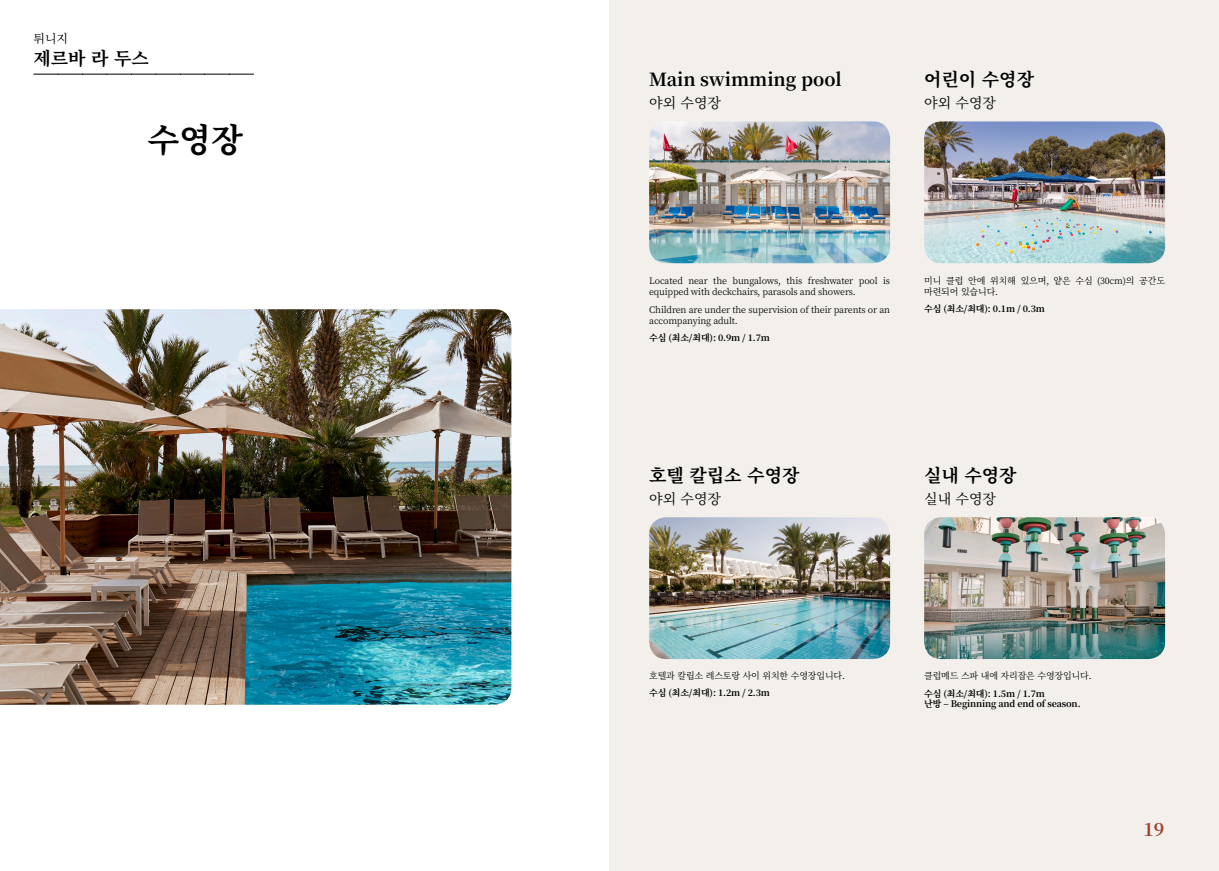
<style>
.page{position:relative;width:1219px;height:871px;background:#fff}
.page>*{position:absolute;margin:0;border:0;box-sizing:border-box;transform-origin:0 0}
.t1{font:700 33px "Noto Serif KR";color:#000}
.t2{font:700 18px "Noto Serif KR";color:#000}
.t3{font:700 18px "Noto Serif KR";color:#9d432c}
.t4{font:14px "Noto Serif KR";color:#000}
.t5{font:12px "Noto Serif KR";color:#000}
.t6{font:9px/11px "Noto Serif KR";letter-spacing:-.015em;color:#000}
.t7{font:700 9px/10px "Noto Serif KR";letter-spacing:-.015em;color:#000}
</style>
<div class="page">
<div style="left:609px;top:0;width:610px;height:870px;background:#f3f0ec"></div>
<img style="left:0;top:309px;width:511px;height:395px">
<img style="left:649px;top:121px;width:241px;height:142px">
<img style="left:649px;top:517px;width:241px;height:141px">
<img style="left:924px;top:121px;width:241px;height:142px">
<img style="left:924px;top:517px;width:241px;height:141px">
<svg style="left:34px;top:74px;width:220px;height:1px"></svg>
<h3 class="t5" style="left:33px;top:32px;width:36px">튀니지</h3>
<h2 class="t2" style="left:33px;top:48px;width:117px">제르바 라 두스</h2>
<h1 class="t1" style="left:147px;top:121px;width:97px">수영장</h1>
<h2 class="t2" style="left:649px;top:69px;width:194px">Main swimming pool</h2>
<h3 class="t4" style="left:649px;top:95px;width:73px">야외 수영장</h3>
<h2 class="t2" style="left:924px;top:69px;width:111px">어린이 수영장</h2>
<h3 class="t4" style="left:924px;top:95px;width:73px">야외 수영장</h3>
<p class="t6" style="left:649px;top:275px;width:242px">Located near the bungalows, this freshwater pool is equipped with deckchairs, parasols and showers.</p>
<p class="t6" style="left:649px;top:304px;width:242px">Children are under the supervision of their parents or an accompanying adult.</p>
<p class="t7" style="left:649px;top:332px;width:122px">수심 (최소/최대): 0.9m / 1.7m</p>
<p class="t6" style="left:924px;top:275px;width:242px">미니 클럽 안에 위치해 있으며, 얕은 수심 (30cm)의 공간도 마련되어 있습니다.</p>
<p class="t7" style="left:924px;top:303px;width:122px">수심 (최소/최대): 0.1m / 0.3m</p>
<h2 class="t2" style="left:649px;top:465px;width:152px">호텔 칼립소 수영장</h2>
<h3 class="t4" style="left:649px;top:490px;width:73px">야외 수영장</h3>
<h2 class="t2" style="left:924px;top:465px;width:94px">실내 수영장</h2>
<h3 class="t4" style="left:924px;top:490px;width:73px">실내 수영장</h3>
<p class="t6" style="left:649px;top:670px;width:197px">호텔과 칼립소 레스토랑 사이 위치한 수영장입니다.</p>
<p class="t7" style="left:649px;top:688px;width:122px">수심 (최소/최대): 1.2m / 2.3m</p>
<p class="t6" style="left:924px;top:670px;width:169px">클럽메드 스파 내에 자리잡은 수영장입니다.</p>
<p class="t7" style="left:924px;top:688px;width:158px">수심 (최소/최대): 1.5m / 1.7m<br>난방 – Beginning and end of season.</p>
<h2 class="t3" style="left:1143px;top:818px;width:23px">19</h2>
</div>
